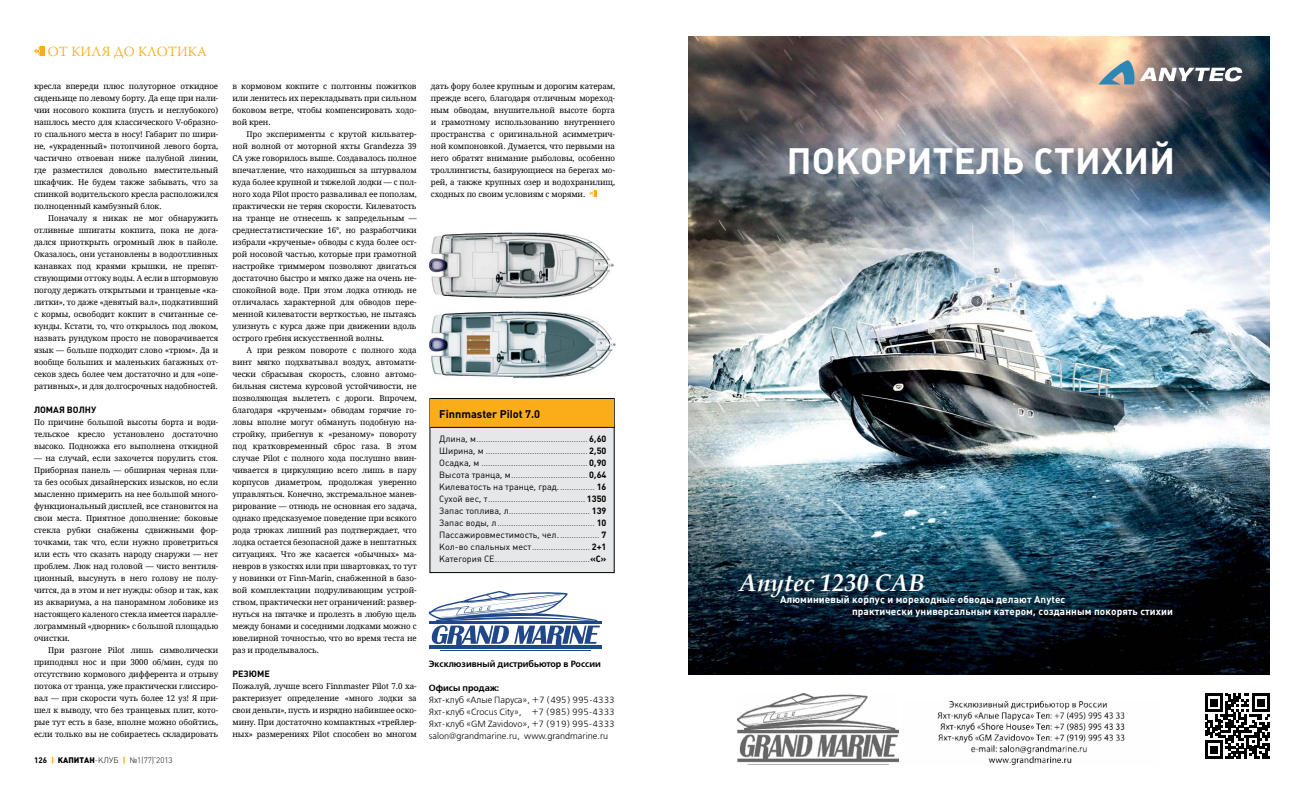
<style>
.page{position:relative;width:1304px;height:794px;background:#fff}
.page>*{position:absolute;margin:0;border:0;box-sizing:border-box;transform-origin:0 0}
.t1{font:700 36.3px "Plumb";letter-spacing:.01em;color:#fff}
.t2{font:italic 700 24.1px "Book Antiqua";color:#fff}
.t3{font:300 14px "Warnock Pro";letter-spacing:.005em;color:#fbad19}
.t4{font:700 11px "Plumb";color:#000}
.t5{font:700 10px/12px "Plumb";letter-spacing:.01em;color:#fff}
.t6{font:300 9px/12px "Plumb";color:#000;text-align:justify}
.t7{font:9px/12px "Free Set Light C";color:#000}
.t8{font:9px "Free Set Demi C";color:#000}
.t9{font:700 9px "Plumb";color:#000}
.t10{font:8px/12px "Droid Serif";letter-spacing:-.01em;color:#000;text-align:justify}
.t11{font:300 8px "Plumb";color:#000}
.s1{font-weight:700}
.s2{font-weight:900;color:#fbad19}
.s3{font-family:"Plumb Soft";font-weight:900}
.s4{font-weight:400}
</style>
<div class="page">
<svg style="left:589px;top:190px;width:8px;height:7px"></svg>
<img style="left:429px;top:232px;width:185px;height:67px">
<img style="left:429px;top:311px;width:186px;height:68px">
<div style="left:430px;top:398px;width:184px;height:174px;background:#e6e7e8"></div>
<div style="left:429px;top:398px;width:186px;height:175px;border:1px solid #000"></div>
<div style="left:430px;top:399px;width:184px;height:28px;background:#fbad19"></div>
<hr style="left:430px;top:427px;width:185px;height:1px;background:#000">
<hr style="left:429px;top:621px;width:172px;height:3px;background:#1f4789">
<hr style="left:429px;top:645px;width:172px;height:3px;background:#1f4789">
<hr style="left:440px;top:650px;width:150px;height:1px;background:#1f4789">
<svg style="left:429px;top:591px;width:171px;height:54px"></svg>
<svg style="left:34px;top:46px;width:11px;height:10px"></svg>
<img style="left:689px;top:37px;width:581px;height:638px">
<svg style="left:1205px;top:693px;width:65px;height:66px"></svg>
<img style="left:738px;top:693px;width:161px;height:70px">
<img style="left:937px;top:701px;width:188px;height:63px">
<svg style="left:1098px;top:60px;width:144px;height:24px"></svg>
<h3 class="t3" style="left:48px;top:43px;width:161px">ОТ КИЛЯ ДО КЛОТИКА</h3>
<p class="t10" style="left:34px;top:80px;width:186px">кресла впереди плюс полуторное откидное сиденьице по левому борту. Да еще при нали&shy;чии носового кокпита (пусть и неглубокого) нашлось место для классического V-образно&shy;го спального места в носу! Габарит по шири&shy;не, «украденный» потопчиной левого борта, частично отвоеван ниже палубной линии, где разместился довольно вместительный шкафчик. Не будем также забывать, что за спинкой водительского кресла расположился полноценный камбузный блок.</p>
<p class="t10" style="left:34px;top:212px;width:186px;text-indent:14px">Поначалу я никак не мог обнаружить отливные шпигаты кокпита, пока не дога&shy;дался приоткрыть огромный люк в пайоле.<br>Оказалось, они установлены в водоотливных канавках под краями крышки, не препят&shy;ствующими оттоку воды. А если в штормовую погоду держать открытыми и транцевые «ка&shy;литки», то даже «девятый вал», подкативший с кормы, освободит кокпит в считанные се&shy;кунды. Кстати, то, что открылось под люком, назвать рундуком просто не поворачивается язык — больше подходит слово «трюм». Да и вообще больших и маленьких багажных от&shy;секов здесь более чем достаточно и для «опе&shy;ративных», и для долгосрочных надобностей.</p>
<p class="t9" style="left:34px;top:404px;width:64px">ЛОМАЯ ВОЛНУ</p>
<p class="t10" style="left:34px;top:416px;width:186px">По причине большой высоты борта и води&shy;тельское кресло установлено достаточно высоко. Подножка его выполнена откидной</p>
<p class="t10" style="left:34px;top:452px;width:186px">— на случай, если захочется порулить стоя.<br>Приборная панель — обширная черная пли&shy;та без особых дизайнерских изысков, но если мысленно примерить на нее большой много&shy;функциональный дисплей, все становится на свои места. Приятное дополнение: боковые стекла рубки снабжены сдвижными фор&shy;точками, так что, если нужно проветриться или есть что сказать народу снаружи — нет проблем. Люк над головой — чисто вентиля&shy;ционный, высунуть в него голову не полу&shy;чится, да в этом и нет нужды: обзор и так, как из аквариума, а на панорамном лобовике из настоящего каленого стекла имеется паралле&shy;лограммный «дворник» с большой площадью очистки.</p>
<p class="t10" style="left:34px;top:644px;width:186px;text-indent:14px">При разгоне Pilot лишь символически приподнял нос и при 3000 об/мин, судя по отсутствию кормового дифферента и отрыву потока от транца, уже практически глиссиро&shy;вал — при скорости чуть более 12 уз! Я при&shy;шел к выводу, что без транцевых плит, кото&shy;рые тут есть в базе, вполне можно обойтись, если только вы не собираетесь складировать</p>
<p class="t11" style="left:34px;top:756px;width:140px"><span class="s1">126</span> <span class="s2">|</span> <span class="s3">КАПИТАН</span>-КЛУБ <span class="s2">|</span> №1(77)’2013</p>
<p class="t10" style="left:232px;top:80px;width:186px">в кормовом кокпите с полтонны пожитков или ленитесь их перекладывать при сильном боковом ветре, чтобы компенсировать ходо&shy;вой крен.</p>
<p class="t10" style="left:232px;top:128px;width:186px;text-indent:14px">Про эксперименты с крутой кильватер&shy;ной волной от моторной яхты Grandezza 39<br>CA уже говорилось выше. Создавалось полное впечатление, что находишься за штурвалом куда более крупной и тяжелой лодки — с пол&shy;ного хода Pilot просто разваливал ее пополам, практически не теряя скорости. Килеватость на транце не отнесешь к запредельным — среднестатистические 16°, но разработчики избрали «крученые» обводы с куда более ост&shy;рой носовой частью, которые при грамотной настройке триммером позволяют двигаться достаточно быстро и мягко даже на очень не&shy;спокойной воде. При этом лодка отнюдь не отличалась характерной для обводов пере&shy;менной килеватости верткостью, не пытаясь улизнуть с курса даже при движении вдоль острого гребня искусственной волны.</p>
<p class="t10" style="left:232px;top:344px;width:186px;text-indent:14px">А при резком повороте с полного хода винт мягко подхватывал воздух, автомати&shy;чески сбрасывая скорость, словно автомо&shy;бильная система курсовой устойчивости, не позволяющая вылететь с дороги. Впрочем, благодаря «крученым» обводам горячие го&shy;ловы вполне могут обмануть подобную на&shy;стройку, прибегнув к «резаному» повороту под кратковременный сброс газа. В этом случае Pilot с полного хода послушно ввин&shy;чивается в циркуляцию всего лишь в пару корпусов диаметром, продолжая уверенно управляться. Конечно, экстремальное манев&shy;рирование — отнюдь не основная его задача, однако предсказуемое поведение при всякого рода трюках лишний раз подтверждает, что лодка остается безопасной даже в нештатных ситуациях. Что же касается «обычных» ма&shy;невров в узкостях или при швартовках, то тут у новинки от Finn-Marin, снабженной в базо&shy;вой комплектации подруливающим устрой&shy;ством, практически нет ограничений: развер&shy;нуться на пятачке и пролезть в любую щель между бонами и соседними лодками можно с ювелирной точностью, что во время теста не раз и проделывалось.</p>
<p class="t9" style="left:232px;top:668px;width:39px">РЕЗЮМЕ</p>
<p class="t10" style="left:232px;top:680px;width:186px">Пожалуй, лучше всего Finnmaster Pilot 7.0 ха&shy;рактеризует определение «много лодки за свои деньги», пусть и изрядно набившее оско&shy;мину. При достаточно компактных «трейлер&shy;ных» размерениях Pilot способен во многом</p>
<p class="t10" style="left:431px;top:80px;width:186px">дать фору более крупным и дорогим катерам, прежде всего, благодаря отличным мореход&shy;ным обводам, внушительной высоте борта и грамотному использованию внутреннего пространства с оригинальной асимметрич&shy;ной компоновкой. Думается, что первыми на него обратят внимание рыболовы, особенно троллингисты, базирующиеся на берегах мо&shy;рей, а также крупных озер и водохранилищ, сходных по своим условиям с морями.</p>
<h3 class="t4" style="left:439px;top:407px;width:102px">Finnmaster Pilot 7.0</h3>
<p class="t6" style="left:439px;top:433px;width:169px"><span class="s4">Длина, м</span>................................................ <span class="s1">6,60<br></span><span class="s4">Ширина, м</span> ............................................ <span class="s1">2,50<br></span><span class="s4">Осадка, м</span> .............................................. <span class="s1">0,90<br></span><span class="s4">Высота транца, м</span>................................. <span class="s1">0,64<br></span><span class="s4">Килеватость на транце, град.</span>............... <span class="s1">16<br></span><span class="s4">Сухой вес, т</span>.......................................... <span class="s1">1350<br></span><span class="s4">Запас топлива, л</span>................................... <span class="s1">139<br></span><span class="s4">Запас воды, л</span>.......................................... <span class="s1">10<br></span><span class="s4">Пассажировместимость, чел.</span>................. <span class="s1">7<br></span><span class="s4">Кол-во спальных мест</span>......................... <span class="s1">2+1<br></span><span class="s4">Категория СЕ</span>.........................................<span class="s1">«С»</span></p>
<p class="t8" style="left:429px;top:658px;width:174px">Эксклюзивный дистрибьютор в России</p>
<p class="t8" style="left:429px;top:682px;width:72px">Офисы продаж:</p>
<p class="t7" style="left:429px;top:694px;width:187px">Яхт-клуб «Алые Паруса», +7 (495) 995-4333<br>Яхт-клуб «Crocus City»,<br>Яхт-клуб «GM Zavidovo», +7 (919) 995-4333 salon@grandmarine.ru, www.grandmarine.ru</p>
<p class="t7" style="left:532px;top:706px;width:84px">+7 (985) 995-4333</p>
<h1 class="t1" style="left:787px;top:140px;width:390px">ПОКОРИТЕЛЬ СТИХИЙ</h1>
<h2 class="t2" style="left:740px;top:566px;width:187px">Anyteс 1230 CAB</h2>
<p class="t5" style="left:852px;top:593px;width:323px;text-indent:-72px">Алюминиевый корпус и мореходные обводы делают Anytec<br>практически универсальным катером, созданным покорять стихии</p>
</div>
